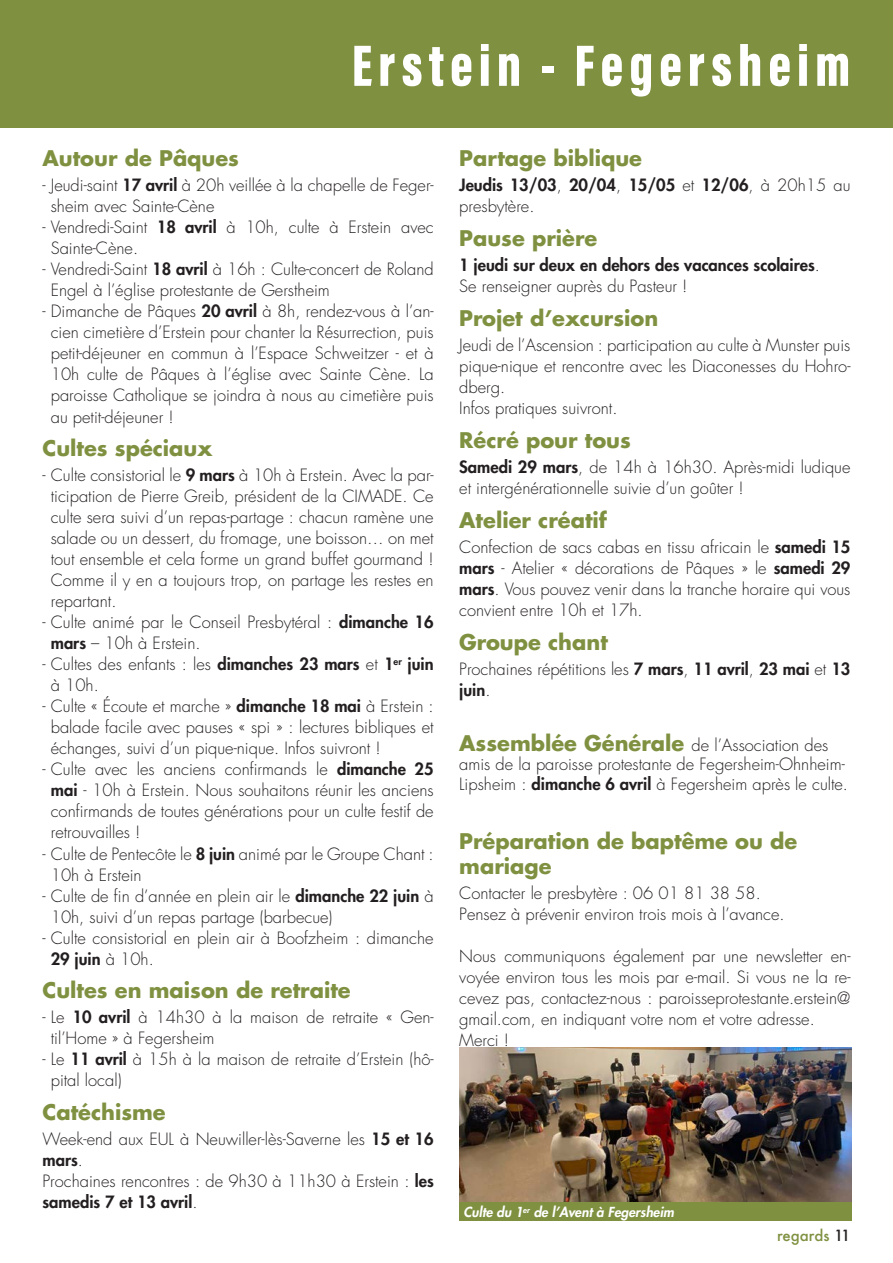
<style>
.page{position:relative;width:893px;height:1263px;background:#fff}
.page>*{position:absolute;margin:0;border:0;box-sizing:border-box;transform-origin:0 0}
.t1{font:900 60px "Acumin Pro Extra Cond";letter-spacing:.1em;color:#fff}
.t2{font:700 21px/25.2px "Futura Std";color:#7f9141}
.t3{font:300 16.5px/21px "Futura Std";color:#231f20}
.t4{font:800 16.5px/21px "Futura Std";color:#231f20}
.t5{font:500 15px "Futura";color:#7f9141}
.t6{font:italic 800 13.5px "Futura Std";color:#fff}
.s1{font-weight:800}
.s2{font-weight:300}
.s3{font-weight:700;font-size:21px;color:#7f9141}
.s4{color:#231f20}
</style>
<div class="page">
<div style="left:0;top:0;width:893px;height:128px;background:#7f9141"></div>
<img style="left:459px;top:1047px;width:392px;height:155px">
<div style="left:459px;top:1202px;width:392px;height:18px;background:#7f9141"></div>
<h1 class="t1" style="left:352px;top:29px;width:500px">Erstein - Fegersheim</h1>
<p class="t2" style="left:43px;top:145px;width:198px">Autour de Pâques</p>
<p class="t3" style="left:51px;top:175px;width:384px;text-indent:-8px">- Jeudi-saint <span class="s1">17 avril</span> à 20h veillée à la chapelle de Feger&shy;sheim avec Sainte-Cène</p>
<p class="t3" style="left:51px;top:217px;width:384px;text-indent:-8px">- Vendredi-Saint <span class="s1">18 avril</span> à 10h, culte à Erstein avec<br>Sainte-Cène.</p>
<p class="t3" style="left:51px;top:259px;width:384px;text-indent:-8px">- Vendredi-Saint <span class="s1">18 avril</span> à 16h : Culte-concert de Roland<br>Engel à l’église protestante de Gerstheim</p>
<p class="t3" style="left:51px;top:301px;width:384px;text-align:justify;text-indent:-8px">- Dimanche de Pâques <span class="s1">20 avril</span> à 8h, rendez-vous à l’an&shy;cien cimetière d’Erstein pour chanter la Résurrection, puis petit-déjeuner en commun à l’Espace Schweitzer - et à 10h culte de Pâques à l’église avec Sainte Cène. La paroisse Catholique se joindra à nous au cimetière puis au petit-déjeuner !</p>
<p class="t2" style="left:43px;top:435px;width:171px">Cultes spéciaux</p>
<p class="t3" style="left:51px;top:465px;width:384px;text-align:justify;text-indent:-8px">- Culte consistorial le <span class="s1">9 mars</span> à 10h à Erstein. Avec la par&shy;ticipation de Pierre Greib, président de la CIMADE. Ce culte sera suivi d’un repas-partage : chacun ramène une salade ou un dessert, du fromage, une boisson… on met tout ensemble et cela forme un grand buffet gourmand !<br>Comme il y en a toujours trop, on partage les restes en repartant.</p>
<p class="t3" style="left:51px;top:612px;width:384px;text-indent:-8px">- Culte animé par le Conseil Presbytéral : <span class="s1">dimanche 16 mars</span> – 10h à Erstein.</p>
<p class="t3" style="left:51px;top:654px;width:384px;text-indent:-8px">- Cultes des enfants : les <span class="s1">dimanches 23 mars</span> et <span class="s1">1</span><sup>er</sup> <span class="s1">juin </span>à 10h.</p>
<p class="t3" style="left:51px;top:696px;width:384px;text-align:justify;text-indent:-8px">- Culte « Écoute et marche » <span class="s1">dimanche 18 mai</span> à Erstein : balade facile avec pauses « spi » : lectures bibliques et échanges, suivi d’un pique-nique. Infos suivront !</p>
<p class="t3" style="left:51px;top:759px;width:384px;text-align:justify;text-indent:-8px">- Culte avec les anciens confirmands le <span class="s1">dimanche 25 mai</span> - 10h à Erstein. Nous souhaitons réunir les anciens confirmands de toutes générations pour un culte festif de retrouvailles !</p>
<p class="t3" style="left:51px;top:843px;width:384px;text-indent:-8px">- Culte de Pentecôte le <span class="s1">8 juin</span> animé par le Groupe Chant :<br>10h à Erstein</p>
<p class="t3" style="left:51px;top:885px;width:384px;text-indent:-8px">- Culte de fin d’année en plein air le <span class="s1">dimanche 22 juin</span> à<br>10h, suivi d’un repas partage (barbecue)</p>
<p class="t3" style="left:51px;top:927px;width:384px;text-indent:-8px">- Culte consistorial en plein air à Boofzheim : dimanche<br><span class="s1">29 juin</span> à 10h.</p>
<p class="t2" style="left:43px;top:977px;width:310px">Cultes en maison de retraite</p>
<p class="t3" style="left:51px;top:1007px;width:384px;text-indent:-8px">- Le <span class="s1">10 avril</span> à 14h30 à la maison de retraite « Gen&shy;til’Home » à Fegersheim</p>
<p class="t3" style="left:51px;top:1049px;width:384px;text-indent:-8px">- Le <span class="s1">11 avril</span> à 15h à la maison de retraite d’Erstein (hô&shy;pital local)</p>
<p class="t2" style="left:43px;top:1099px;width:125px">Catéchisme</p>
<p class="t3" style="left:43px;top:1129px;width:393px">Week-end aux EUL à Neuwiller-lès-Saverne les <span class="s1">15 et 16 mars</span>.<br>Prochaines rencontres : de 9h30 à 11h30 à Erstein : <span class="s1">les samedis 7 et 13 avril</span>.</p>
<p class="t2" style="left:459px;top:145px;width:184px">Partage biblique</p>
<p class="t4" style="left:459px;top:175px;width:393px">Jeudis 13/03<span class="s2">,</span> 20/04<span class="s2">,</span> 15/05 <span class="s2">et</span> 12/06<span class="s2">, à 20h15 au presbytère.</span></p>
<p class="t2" style="left:459px;top:225px;width:140px">Pause prière</p>
<p class="t4" style="left:459px;top:255px;width:362px">1 jeudi sur deux en dehors des vacances scolaires<span class="s2">.<br>Se renseigner auprès du Pasteur !</span></p>
<p class="t2" style="left:459px;top:305px;width:201px">Projet d’excursion</p>
<p class="t3" style="left:459px;top:335px;width:393px">Jeudi de l’Ascension : participation au culte à Munster puis pique-nique et rencontre avec les Diaconesses du Hohro&shy;dberg.<br>Infos pratiques suivront.</p>
<p class="t2" style="left:459px;top:427px;width:173px">Récré pour tous</p>
<p class="t3" style="left:459px;top:457px;width:393px"><span class="s1">Samedi 29 mars</span>, de 14h à 16h30. Après-midi ludique et intergénérationnelle suivie d’un goûter !</p>
<p class="t2" style="left:459px;top:507px;width:149px">Atelier créatif</p>
<p class="t3" style="left:459px;top:537px;width:393px;text-align:justify">Confection de sacs cabas en tissu africain le <span class="s1">samedi 15 mars</span> - Atelier « décorations de Pâques » le <span class="s1">samedi 29 mars</span>. Vous pouvez venir dans la tranche horaire qui vous convient entre 10h et 17h.</p>
<p class="t2" style="left:459px;top:629px;width:150px">Groupe chant</p>
<p class="t3" style="left:459px;top:659px;width:393px">Prochaines répétitions les <span class="s1">7 mars</span>, <span class="s1">11 avril</span>, <span class="s1">23 mai</span> et <span class="s1">13 juin</span>.</p>
<p class="t3" style="left:459px;top:736px;width:390px;line-height:19.5px"><span class="s3">Assemblée Générale</span> de l’Association des amis de la paroisse protestante de Fegersheim-Ohnheim-<br>Lipsheim : <span class="s1">dimanche 6 avril</span> à Fegersheim après le culte.</p>
<p class="t2" style="left:459px;top:828px;width:340px">Préparation de baptême ou de mariage</p>
<p class="t3" style="left:459px;top:883px;width:327px">Contacter le presbytère : 06 01 81 38 58.<br>Pensez à prévenir environ trois mois à l’avance.</p>
<p class="t3" style="left:459px;top:946px;width:393px">Nous communiquons également par une newsletter en&shy;voyée environ tous les mois par e-mail. Si vous ne la re&shy;cevez pas, contactez-nous : paroisseprotestante.erstein@ gmail.com, en indiquant votre nom et votre adresse.<br>Merci !</p>
<p class="t6" style="left:463px;top:1203px;width:212px">Culte du 1<sup>er</sup> de l’Avent à Fegersheim</p>
<p class="t5" style="left:777px;top:1225px;width:75px">regards <span class="s4">11</span></p>
</div>
